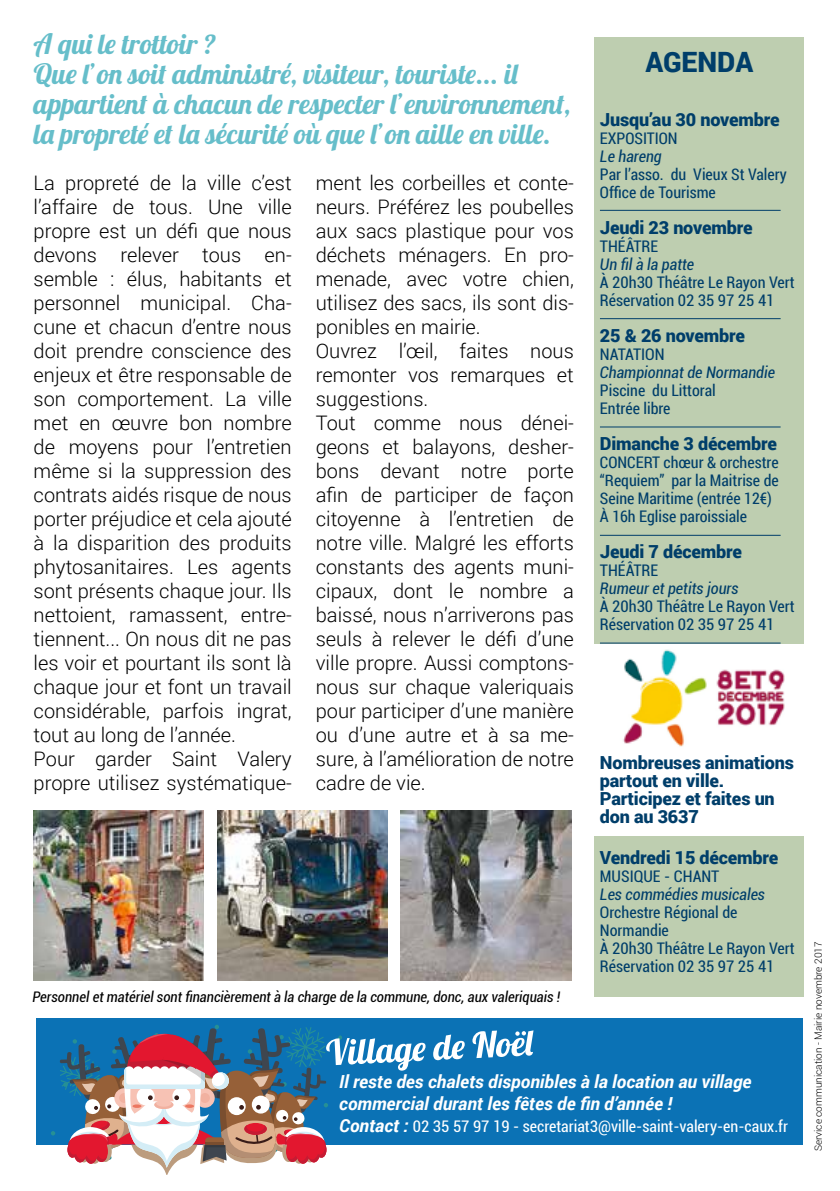
<style>
.page{position:relative;width:840px;height:1191px;background:#fff}
.page>*{position:absolute;margin:0;border:0;box-sizing:border-box;transform-origin:0 0}
.t1{font:28px/30px "Lobster 1.4";color:#66beca}
.t2{font:900 28px "Roboto";color:#003e6a}
.t3{font:300 20px/24px "Roboto";color:#000}
.t4{font:900 18px/18px "Roboto";letter-spacing:-.01em;color:#003e6a}
.t5{font:italic 700 18px/21.6px "Roboto";color:#fff}
.t6{font:condensed 16px/18px "Roboto";color:#003e6a}
.t7{font:16px/18px "Roboto Condensed";color:#003e6a}
.t8{font:italic condensed 16px "Roboto";color:#003e6a}
.t9{font:condensed 16px "Roboto";color:#fff}
.t10{font:italic condensed 14.6px "Roboto";color:#000}
.t11{font:300 10px "Roboto";color:#000}
.s1{font-weight:700;font-style:italic;font-stretch:normal;font-size:18px}
</style>
<div class="page">
<div style="left:594px;top:37px;width:209px;height:959px;background:#beceb0"></div>
<hr style="left:599px;top:210px;width:181px;height:1px;background:#003e6a">
<hr style="left:599px;top:318px;width:181px;height:1px;background:#003e6a">
<hr style="left:599px;top:426px;width:181px;height:1px;background:#003e6a">
<hr style="left:599px;top:535px;width:181px;height:1px;background:#003e6a">
<hr style="left:599px;top:642px;width:181px;height:1px;background:#003e6a">
<img style="left:34px;top:810px;width:170px;height:170px">
<img style="left:217px;top:810px;width:170px;height:170px">
<img style="left:400px;top:810px;width:170px;height:170px">
<div style="left:36px;top:1018px;width:765px;height:126px;background:#0b72b5"></div>
<svg style="left:36px;top:1025px;width:389px;height:149px"></svg>
<svg style="left:433px;top:1034px;width:31px;height:26px"></svg>
<svg style="left:472px;top:1030px;width:61px;height:28px"></svg>
<img style="left:594px;top:644px;width:209px;height:191px">
<h1 class="t1" style="left:34px;top:28px;width:538px">A qui le trottoir ?<br>Que l’on soit administré, visiteur, touriste... il appartient à chacun de respecter l’environnement, la propreté et la sécurité où que l’on aille en ville.</h1>
<p class="t3" style="left:34px;top:170px;width:259px">La propreté de la ville c’est l’affaire de tous. Une ville propre est un défi que nous devons relever tous en&shy;semble : élus, habitants et personnel municipal. Cha&shy;cune et chacun d’entre nous doit prendre conscience des enjeux et être responsable de son comportement. La ville met en œuvre bon nombre de moyens pour l’entretien même si la suppression des contrats aidés risque de nous porter préjudice et cela ajouté à la disparition des produits phytosanitaires. Les agents sont présents chaque jour. Ils nettoient, ramassent, entre&shy;tiennent... On nous dit ne pas les voir et pourtant ils sont là chaque jour et font un travail considérable, parfois ingrat, tout au long de l’année.<br>Pour garder Saint Valery propre utilisez systématique-</p>
<p class="t3" style="left:315px;top:170px;width:259px">ment les corbeilles et conte&shy;neurs. Préférez les poubelles aux sacs plastique pour vos déchets ménagers. En pro&shy;menade, avec votre chien, utilisez des sacs, ils sont dis&shy;ponibles en mairie.<br>Ouvrez l’œil, faites nous remonter vos remarques et suggestions.<br>Tout comme nous dénei&shy;geons et balayons, desher&shy;bons devant notre porte afin de participer de façon citoyenne à l’entretien de notre ville. Malgré les efforts constants des agents muni&shy;cipaux, dont le nombre a baissé, nous n’arriverons pas seuls à relever le défi d’une ville propre. Aussi comptons&shy;nous sur chaque valeriquais pour participer d’une manière ou d’une autre et à sa me&shy;sure, à l’amélioration de notre cadre de vie.</p>
<p class="t10" style="left:32px;top:986px;width:529px">Personnel et matériel sont financièrement à la charge de la commune, donc, aux valeriquais !</p>
<h1 class="t2" style="left:645px;top:42px;width:109px">AGENDA</h1>
<p class="t4" style="left:599px;top:110px;width:181px">Jusqu’au 30 novembre</p>
<p class="t7" style="left:599px;top:129px;width:79px">EXPOSITION</p>
<p class="t8" style="left:599px;top:145px;width:63px">Le hareng</p>
<p class="t7" style="left:599px;top:165px;width:188px">Par l’asso. du Vieux St Valery<br>Office de Tourisme</p>
<p class="t4" style="left:599px;top:218px;width:154px">Jeudi 23 novembre</p>
<p class="t6" style="left:599px;top:237px;width:60px">THÉÂTRE</p>
<p class="t8" style="left:599px;top:253px;width:96px">Un fil à la patte</p>
<p class="t6" style="left:599px;top:273px;width:196px">À 20h30 Théâtre Le Rayon Vert<br>Réservation 02 35 97 25 41</p>
<p class="t4" style="left:599px;top:326px;width:146px">25 &amp; 26 novembre</p>
<p class="t6" style="left:599px;top:345px;width:66px">NATATION</p>
<p class="t8" style="left:599px;top:361px;width:176px">Championnat de Normandie</p>
<p class="t7" style="left:599px;top:381px;width:117px">Piscine du Littoral<br>Entrée libre</p>
<p class="t4" style="left:599px;top:434px;width:178px">Dimanche 3 décembre</p>
<p class="t7" style="left:599px;top:453px;width:180px">CONCERT chœur &amp; orchestre “Requiem” par la Maitrise de<br>Seine Maritime (entrée 12€)<br>À 16h Eglise paroissiale</p>
<p class="t4" style="left:599px;top:542px;width:143px">Jeudi 7 décembre</p>
<p class="t6" style="left:599px;top:561px;width:60px">THÉÂTRE</p>
<p class="t8" style="left:599px;top:577px;width:140px">Rumeur et petits jours</p>
<p class="t6" style="left:599px;top:597px;width:196px">À 20h30 Théâtre Le Rayon Vert<br>Réservation 02 35 97 25 41</p>
<p class="t4" style="left:599px;top:753px;width:195px">Nombreuses animations partout en ville.<br>Participez et faites un don au 3637</p>
<p class="t4" style="left:599px;top:848px;width:180px">Vendredi 15 décembre</p>
<p class="t6" style="left:599px;top:867px;width:121px">MUSIQUE - CHANT</p>
<p class="t8" style="left:599px;top:883px;width:166px">Les commédies musicales</p>
<p class="t6" style="left:599px;top:903px;width:196px">Orchestre Régional de<br>Normandie<br>À 20h30 Théâtre Le Rayon Vert<br>Réservation 02 35 97 25 41</p>
<p class="t5" style="left:339px;top:1070px;width:413px">Il reste des chalets disponibles à la location au village commercial durant les fêtes de fin d’année !</p>
<p class="t9" style="left:339px;top:1114px;width:450px"><span class="s1">Contact :</span> 02 35 57 97 19 - secretariat3@ville-saint-valery-en-caux.fr</p>
<p class="t11" style="left:810px;top:1151px;width:211px;rotate:-90deg">Service communication - Mairie novembre 2017</p>
</div>
